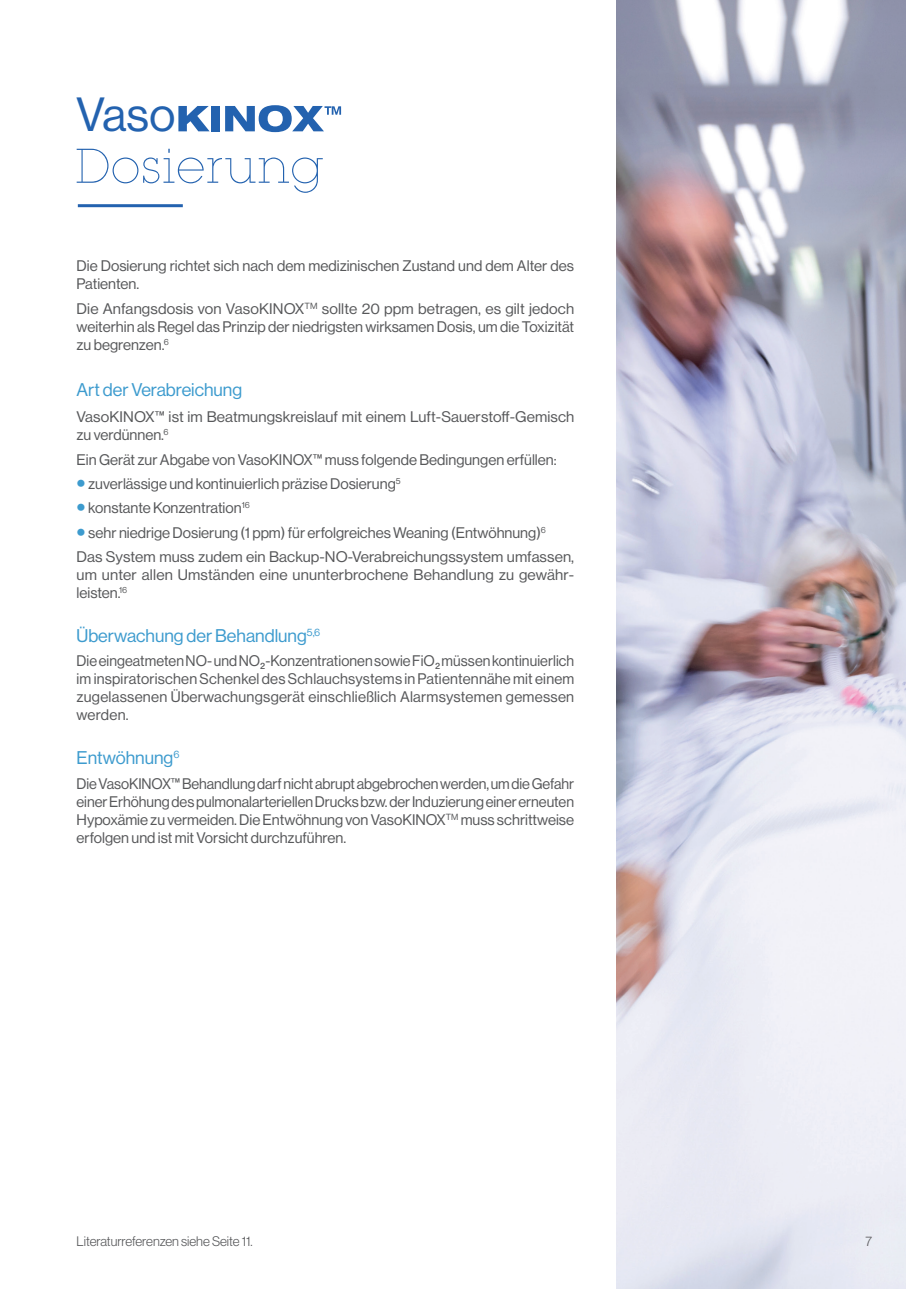
<style>
.page{position:relative;width:906px;height:1289px;background:#fff}
.page>*{position:absolute;margin:0;border:0;box-sizing:border-box;transform-origin:0 0}
.t1{font:200 51px "Lubalin Graph";letter-spacing:.03em;color:#2362af}
.t2{font:46.95px "N Haas Grotesk DS Std 55 Rg";color:#2362af}
.t3{font:18px "N Haas Grotesk DS Std 55 Rg";color:#3d9bce}
.t4{font:15px/18px "N Haas Grotesk DS Std 55 Rg";color:#57585a}
.t5{font:13.5px "N Haas Grotesk DS Std 45 Lt";color:#57585a}
.s1{font-size:30px;color:#3d9bce}
</style>
<div class="page">
<img style="left:617px;top:0;width:289px;height:1288px">
<hr style="left:78px;top:204px;width:105px;height:3px;background:#2362af">
<svg style="left:178px;top:106px;width:32px;height:25px"></svg>
<div style="left:211px;top:106px;width:9px;height:25px;background:#2362af"></div>
<svg style="left:225px;top:105px;width:116px;height:27px"></svg>
<h2 class="t2" style="left:76px;top:88px;width:100px">Vaso</h2>
<h1 class="t1" style="left:75px;top:138px;width:249px">Dosierung</h1>
<p class="t4" style="left:77px;top:257px;width:499px">Die Dosierung richtet sich nach dem medizinischen Zustand und dem Alter des<br>Patienten.</p>
<p class="t4" style="left:77px;top:299px;width:499px;text-align:justify">Die Anfangsdosis von VasoKINOX<sup>TM</sup> sollte 20 ppm betragen, es gilt jedoch weiterhin als Regel das Prinzip der niedrigsten wirksamen Dosis, um die Toxizität zu begrenzen.<sup>6</sup></p>
<p class="t3" style="left:77px;top:379px;width:167px">Art der Verabreichung</p>
<p class="t4" style="left:77px;top:408px;width:499px">VasoKINOX™ ist im Beatmungskreislauf mit einem Luft-Sauerstoff-Gemisch zu verdünnen.<sup>6</sup></p>
<p class="t4" style="left:77px;top:450px;width:481px">Ein Gerät zur Abgabe von VasoKINOX™ muss folgende Bedingungen erfüllen:</p>
<p class="t4" style="left:77px;top:474px;width:326px"><span class="s1">•</span> zuverlässige und kontinuierlich präzise Dosierung<sup>5</sup></p>
<p class="t4" style="left:77px;top:499px;width:175px"><span class="s1">•</span> konstante Konzentration<sup>16</sup></p>
<p class="t4" style="left:77px;top:520px;width:499px;line-height:24.5px"><span class="s1">•</span> sehr niedrige Dosierung (1 ppm) für erfolgreiches Weaning (Entwöhnung)<sup>6<br></sup>Das System muss zudem ein Backup-NO-Verabreichungssystem umfassen,</p>
<p class="t4" style="left:77px;top:566px;width:499px">um unter allen Umständen eine ununterbrochene Behandlung zu gewähr&shy;leisten.<sup>16</sup></p>
<p class="t3" style="left:77px;top:625px;width:245px">Überwachung der Behandlung<sup>5,6</sup></p>
<p class="t4" style="left:77px;top:652px;width:499px;text-align:justify">Die eingeatmeten NO- und NO2-Konzentrationen sowie FiO2 müssen kontinuierlich im inspiratorischen Schenkel des Schlauchsystems in Patientennähe mit einem zugelassenen Überwachungsgerät einschließlich Alarmsystemen gemessen werden.</p>
<p class="t3" style="left:77px;top:747px;width:104px">Entwöhnung<sup>6</sup></p>
<p class="t4" style="left:77px;top:774px;width:499px;text-align:justify">Die VasoKINOX™ Behandlung darf nicht abrupt abgebrochen werden, um die Gefahr einer Erhöhung des pulmonalarteriellen Drucks bzw. der Induzierung einer erneuten Hypoxämie zu vermeiden. Die Entwöhnung von VasoKINOX<sup>TM</sup> muss schrittweise erfolgen und ist mit Vorsicht durchzuführen.</p>
<p class="t5" style="left:77px;top:1233px;width:178px">Literaturreferenzen siehe Seite 11.</p>
<p class="t5" style="left:865px;top:1233px;width:8px">7</p>
</div>
